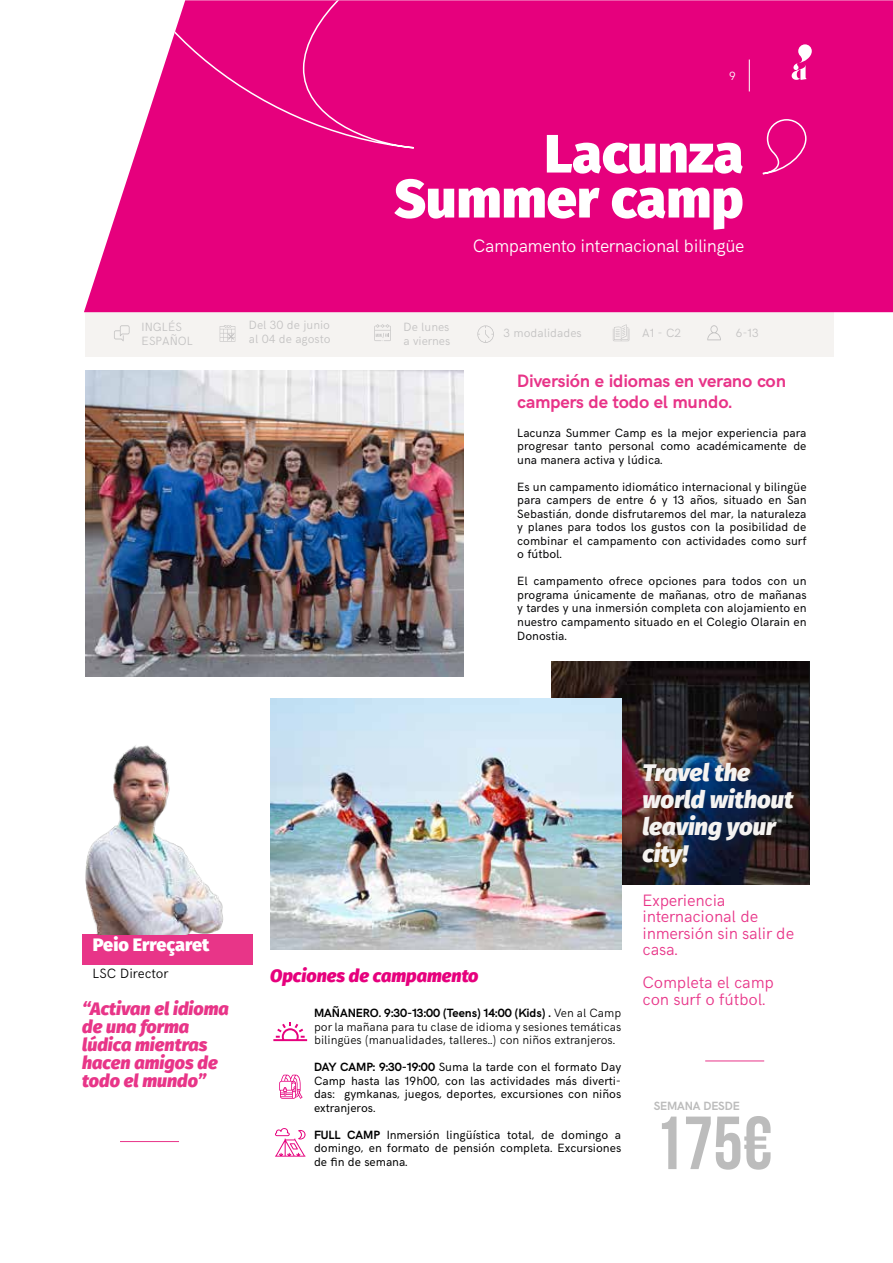
<style>
.page{position:relative;width:893px;height:1263px;background:#fff}
.page>*{position:absolute;margin:0;border:0;box-sizing:border-box;transform-origin:0 0}
.t1{font:700 75px "Bebas Neue";color:#bcbcbc}
.t2{font:800 54px/45px "Fira Sans";color:#fff;text-align:right}
.t3{font:italic 800 24px/27px "Fira Sans";color:#f5f3f1}
.t4{font:italic 800 18px/18px "Fira Sans";color:#e83588}
.t5{font:700 18px/21px "HK Grotesk";letter-spacing:-.01em;color:#e83488}
.t6{font:300 18px "HK Grotesk";letter-spacing:-.025em;color:#fff}
.t7{font:italic 800 18px "Fira Sans";color:#e6007d}
.t8{font:800 18px "Fira Sans";color:#fff}
.t9{font:300 16.5px/16.5px "HK Grotesk";letter-spacing:-.01em;color:#e83488}
.t10{font:300 13.5px "HK Grotesk";color:#000}
.t11{font:12px/13.5px "HK Grotesk";color:#020203;text-align:justify}
.t12{font:12px/13.5px "HK Grotesk";color:#000;text-align:justify}
.t13{font:300 12px/13.5px "HK Grotesk";color:#000;text-align:justify}
.t14{font:300 12px/14.4px "HK Grotesk";color:#c3c2c2}
.t15{font:700 12px "HK Grotesk";letter-spacing:-.01em;color:#bcbcbc}
.t16{font:300 12px "HK Grotesk";color:#fff}
.s1{font-weight:700}
</style>
<div class="page">
<div style="left:85px;top:312px;width:749px;height:44px;background:#f5f3f1"></div>
<div style="left:84px;top:0;width:809px;height:312px;background:#e6007d"></div>
<svg style="left:110px;top:0;width:305px;height:149px"></svg>
<img style="left:551px;top:661px;width:258px;height:224px">
<div style="left:82px;top:934px;width:170px;height:31px;background:#e83588"></div>
<img style="left:85px;top:371px;width:378px;height:306px">
<img style="left:270px;top:698px;width:351px;height:251px">
<hr style="left:705px;top:1061px;width:59px;height:1px;background:#e83488">
<hr style="left:120px;top:1141px;width:59px;height:1px;background:#e83488">
<svg style="left:273px;top:1022px;width:34px;height:19px"></svg>
<svg style="left:279px;top:1075px;width:24px;height:24px"></svg>
<svg style="left:275px;top:1128px;width:31px;height:28px"></svg>
<svg style="left:613px;top:324px;width:16px;height:17px"></svg>
<svg style="left:477px;top:325px;width:17px;height:18px"></svg>
<svg style="left:114px;top:325px;width:16px;height:16px"></svg>
<svg style="left:220px;top:325px;width:15px;height:17px"></svg>
<svg style="left:707px;top:325px;width:14px;height:15px"></svg>
<svg style="left:374px;top:324px;width:17px;height:17px"></svg>
<img style="left:85px;top:745px;width:138px;height:189px">
<svg style="left:761px;top:118px;width:46px;height:57px;background:#e81788"></svg>
<hr style="left:749px;top:60px;width:1px;height:31px;background:#fff">
<svg style="left:791px;top:44px;width:21px;height:36px"></svg>
<p class="t16" style="left:729px;top:67px;width:8px">9</p>
<h2 class="t2" style="left:394px;top:126px;width:351px">Lacunza<br>Summer camp</h2>
<h3 class="t6" style="left:473px;top:232px;width:273px">Campamento internacional bilingüe</h3>
<p class="t14" style="left:142px;top:319px;width:53px">INGLÉS<br>ESPAÑOL</p>
<p class="t14" style="left:249px;top:317px;width:83px">Del 30 de junio al 04 de agosto</p>
<p class="t14" style="left:503px;top:324px;width:80px">3 modalidades</p>
<p class="t14" style="left:642px;top:324px;width:41px">A1 - C2</p>
<p class="t14" style="left:735px;top:324px;width:25px">6-13</p>
<p class="t14" style="left:404px;top:318px;width:48px">De lunes a viernes</p>
<h3 class="t5" style="left:517px;top:369px;width:270px">Diversión e idiomas en verano con campers de todo el mundo.</h3>
<p class="t11" style="left:517px;top:425px;width:291px">Lacunza Summer Camp es la mejor experiencia para progresar tanto personal como académicamente de una manera activa y lúdica.</p>
<p class="t11" style="left:517px;top:479px;width:291px">Es un campamento idiomático internacional y bilingüe para campers de entre 6 y 13 años, situado en San Sebastián, donde disfrutaremos del mar, la naturaleza y planes para todos los gustos con la posibilidad de combinar el campamento con actividades como surf o fútbol.</p>
<p class="t11" style="left:517px;top:573px;width:291px">El campamento ofrece opciones para todos con un programa únicamente de mañanas, otro de mañanas y tardes y una inmersión completa con alojamiento en nuestro campamento situado en el Colegio Olarain en Donostia.</p>
<h3 class="t8" style="left:93px;top:928px;width:118px">Peio Erreçaret</h3>
<p class="t10" style="left:93px;top:963px;width:77px">LSC Director</p>
<h3 class="t4" style="left:82px;top:997px;width:148px">“Activan el idioma de una forma lúdica mientras hacen amigos de todo el mundo”</h3>
<h3 class="t7" style="left:270px;top:959px;width:210px">Opciones de campamento</h3>
<p class="t13" style="left:314px;top:1005px;width:309px"><span class="s1">MAÑANERO. 9:30-13:00 (Teens) 14:00 (Kids) .</span> Ven al Camp por la mañana para tu clase de idioma y sesiones temáticas bilingües (manualidades, talleres..) con niños extranjeros.</p>
<p class="t12" style="left:314px;top:1059px;width:309px"><span class="s1">DAY CAMP: 9:30-19:00</span> Suma la tarde con el formato Day Camp hasta las 19h00, con las actividades más diverti&shy;das: gymkanas, juegos, deportes, excursiones con niños extranjeros.</p>
<p class="t12" style="left:314px;top:1126px;width:309px"><span class="s1">FULL CAMP</span> Inmersión lingüística total, de domingo a domingo, en formato de pensión completa. Excursiones de fin de semana.</p>
<h3 class="t3" style="left:642px;top:757px;width:153px">Travel the world without leaving your city!</h3>
<h3 class="t9" style="left:642px;top:890px;width:153px">Experiencia internacional de inmersión sin salir de casa.</h3>
<h3 class="t9" style="left:642px;top:973px;width:133px">Completa el camp con surf o fútbol.</h3>
<p class="t15" style="left:654px;top:1096px;width:87px">SEMANA DESDE</p>
<h1 class="t1" style="left:654px;top:1102px;width:120px">175€</h1>
</div>
